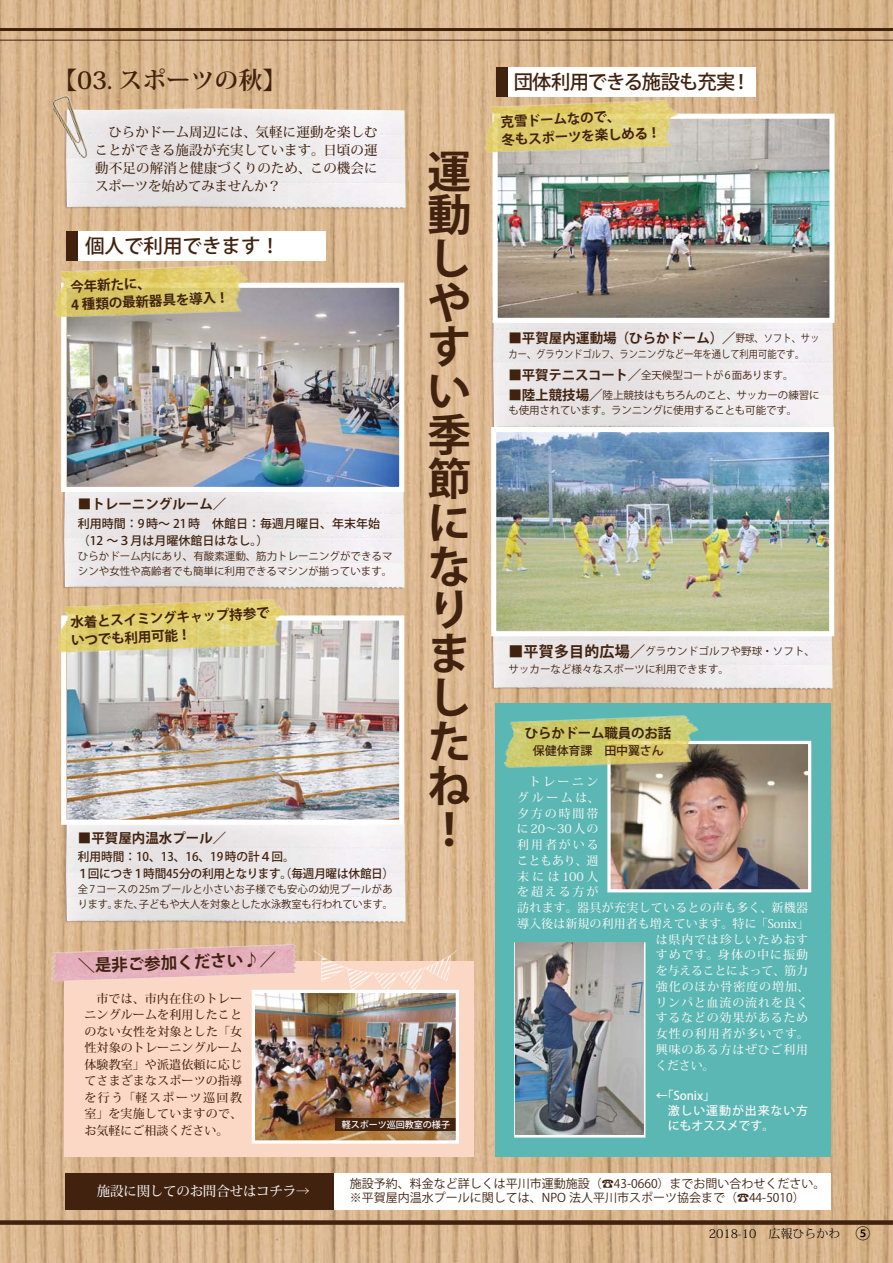
<style>
.page{position:relative;width:893px;height:1263px;background:#fff}
.page>*{position:absolute;margin:0;border:0;box-sizing:border-box;transform-origin:0 0}
.t1{font:700 43.95px/44px "Koz Go Pro";color:#41220f}
.t2{font:700 24px "Koz Min Pro";color:#41220f}
.t3{font:500 19.5px "Koz Go Pro";letter-spacing:-.05em;color:#41220f}
.t4{font:500 19.5px "Koz Go Pro";color:#41220f}
.t5{font:700 16.5px "Koz Go Pro";color:#41220f}
.t6{font:700 13.5px/18.1px "Koz Go Pro";color:#41220f}
.t7{font:500 13.5px/18px "Koz Min Pro";color:#41220f;text-align:justify}
.t8{font:500 13.5px "Koz Min Pro";letter-spacing:-.015em;color:#f5f5f5}
.t9{font:500 12px "Koz Min Pro";letter-spacing:.065em;color:#f5f5f5}
.t10{font:500 12px/16.5px "Koz Min Pro";letter-spacing:.01em;color:#41220f;text-align:justify}
.t11{font:500 12px/16.5px "Koz Go Pro";color:#41220f}
.t12{font:12px "Koz Go Pro";color:#41220f}
.t13{font:500 12px/15px "Koz Go Pro";letter-spacing:-.005em;color:#f5f5f5}
.t14{font:500 12px "Koz Min Pro";color:#f5f5f5}
.t15{font:500 12px "Koz Min Pro";letter-spacing:.025em;color:#f5f5f5}
.t16{font:300 12px "Koz Min Pro";color:#000}
.t17{font:500 12px "Koz Min Pro";letter-spacing:-.025em;color:#f5f5f5}
.t18{font:500 12px "Koz Min Pro";letter-spacing:.085em;color:#f5f5f5}
.t19{font:500 12px "Koz Min Pro";letter-spacing:.205em;color:#f5f5f5}
.t20{font:10.5px/15px "Koz Go Pro";color:#41220f}
.t21{font:10.5px "Koz Go Pro";color:#41220f;scale:.88 1}
.t22{font:500 9.15px "Koz Go Pro";letter-spacing:-.01em;color:#fff}
.s1{font-weight:400;font-size:10.5px}
.s2{font-weight:700;font-size:13.5px}
.s3{font-weight:700;font-size:15px}
.s4{font-family:"Koz Go Pr 6 N";font-weight:500;font-size:15px}
</style>
<div class="page">
<img style="left:0;top:0;width:893px;height:1263px">
<img style="left:474px;top:282px;width:377px;height:164px">
<div style="left:66px;top:1173px;width:268px;height:36px;background:#41220f"></div>
<div style="left:334px;top:1173px;width:497px;height:36px;background:#fff"></div>
<div style="left:64px;top:961px;width:409px;height:196px;background:#fad8c5"></div>
<div style="left:495px;top:703px;width:336px;height:454px;background:#5ab7b3"></div>
<img style="left:45px;top:478px;width:377px;height:123px">
<img style="left:67px;top:289px;width:331px;height:197px">
<div style="left:61px;top:283px;width:343px;height:209px;border:5px solid #fff"></div>
<img style="left:46px;top:812px;width:378px;height:124px">
<img style="left:67px;top:621px;width:331px;height:198px">
<div style="left:61px;top:615px;width:343px;height:210px;border:5px solid #fff"></div>
<img style="left:473px;top:584px;width:378px;height:117px">
<img style="left:499px;top:120px;width:330px;height:197px">
<div style="left:493px;top:114px;width:342px;height:209px;border:5px solid #fff"></div>
<img style="left:497px;top:433px;width:331px;height:197px">
<div style="left:491px;top:427px;width:343px;height:209px;border:5px solid #fff"></div>
<img style="left:46px;top:98px;width:378px;height:123px">
<div style="left:67px;top:231px;width:259px;height:30px;background:#fff"></div>
<div style="left:67px;top:231px;width:11px;height:30px;background:#41220f"></div>
<div style="left:496px;top:68px;width:259px;height:29px;background:#fff"></div>
<div style="left:496px;top:68px;width:11px;height:29px;background:#41220f"></div>
<img style="left:41px;top:588px;width:261px;height:77px">
<img style="left:41px;top:254px;width:220px;height:75px">
<img style="left:471px;top:90px;width:220px;height:75px">
<img style="left:46px;top:90px;width:53px;height:77px">
<div style="left:514px;top:942px;width:131px;height:195px;border:3px solid #fff"></div>
<img style="left:256px;top:994px;width:199px;height:145px">
<div style="left:335px;top:1119px;width:122px;height:12px;background:#41220f"></div>
<div style="left:252px;top:990px;width:207px;height:153px;border:3px solid #fff"></div>
<img style="left:46px;top:938px;width:257px;height:50px">
<img style="left:307px;top:947px;width:157px;height:49px">
<div style="left:0;top:1220px;width:893px;height:5px;background:#41220f"></div>
<hr style="left:0;top:28px;width:893px;height:3px;background:#41220f">
<hr style="left:0;top:40px;width:893px;height:1px;background:#41220f">
<img style="left:611px;top:745px;width:196px;height:143px">
<div style="left:607px;top:741px;width:204px;height:151px;border:3px solid #fff"></div>
<img style="left:492px;top:705px;width:218px;height:75px">
<img style="left:516px;top:942px;width:128px;height:192px">
<h2 class="t2" style="left:53px;top:63px;width:235px">【03. スポーツの秋】</h2>
<p class="t7" style="left:95px;top:123px;width:284px">　ひらかドーム周辺には、気軽に運動を楽しむことができる施設が充実しています。日頃の運動不足の解消と健康づくりのため、この機会にスポーツを始めてみませんか？</p>
<h3 class="t4" style="left:85px;top:233px;width:197px">個人で利用できます！</h3>
<p class="t6" style="left:70px;top:279px;width:159px;rotate:-3deg">今年新たに、<br>4 種類の最新器具を導入！</p>
<p class="t6" style="left:78px;top:496px;width:150px">■トレーニングルーム／</p>
<p class="t11" style="left:78px;top:516px;width:304px">利用時間：9時～ 21時　休館日：毎週月曜日、年末年始（12 ～３月は月曜休館日はなし。）</p>
<p class="t20" style="left:78px;top:549px;width:316px">ひらかドーム内にあり、有酸素運動、筋力トレーニングができるマシンや女性や高齢者でも簡単に利用できるマシンが揃っています。</p>
<p class="t6" style="left:70px;top:615px;width:201px;rotate:-3deg">水着とスイミングキャップ持参でいつでも利用可能！</p>
<p class="t6" style="left:78px;top:830px;width:150px">■平賀屋内温水プール／</p>
<p class="t11" style="left:77px;top:849px;width:318px">利用時間：10、13、16、19時の計４回。<br>１回につき１時間45分の利用となります。（毎週月曜は休館日）</p>
<p class="t20" style="left:78px;top:882px;width:317px">全7コースの25mプールと小さいお子様でも安心の幼児プールがあります。また、子どもや大人を対象とした水泳教室も行われています。</p>
<h3 class="t5" style="left:78px;top:955px;width:199px;rotate:-2deg">＼是非ご参加ください♪／</h3>
<h1 class="t1" style="left:427px;top:152px;width:44px">運動しやすい季節になりましたね！</h1>
<p class="t10" style="left:84px;top:990px;width:159px">　市では、市内在住のトレーニングルームを利用したことのない女性を対象とした「女性対象のトレーニングルーム体験教室」や派遣依頼に応じてさまざまなスポーツの指導を行う「軽スポーツ巡回教室」を実施していますので、お気軽にご相談ください。</p>
<p class="t22" style="left:342px;top:1119px;width:110px">軽スポーツ巡回教室の様子</p>
<h3 class="t3" style="left:514px;top:70px;width:239px">団体利用できる施設も充実！</h3>
<p class="t6" style="left:500px;top:114px;width:161px;rotate:-3deg">克雪ドームなので、<br>冬もスポーツを楽しめる！</p>
<p class="t6" style="left:508px;top:330px;width:313px">■平賀屋内運動場（ひらかドーム）／<span class="s1">野球、ソフト、サッ</span></p>
<p class="t21" style="left:509px;top:348px;width:337px">カー、グラウンドゴルフ、ランニングなど一年を通して利用可能です。</p>
<p class="t20" style="left:508px;top:368px;width:287px"><span class="s2">■平賀テニスコート／</span>全天候型コートが6面あります。</p>
<p class="t20" style="left:508px;top:388px;width:313px"><span class="s2">■陸上競技場／</span>陸上競技はもちろんのこと、サッカーの練習にも使用されています。ランニングに使用することも可能です。</p>
<p class="t20" style="left:509px;top:643px;width:308px;line-height:17.2px"><span class="s3">■平賀多目的広場／</span>グラウンドゴルフや野球・ソフト、サッカーなど様々なスポーツに利用できます。</p>
<p class="t6" style="left:525px;top:725px;width:148px">ひらかドーム職員のお話</p>
<p class="t11" style="left:533px;top:743px;width:132px">保健体育課　田中翼さん</p>
<p class="t9" style="left:517px;top:773px;width:83px">　トレーニン</p>
<p class="t9" style="left:517px;top:789px;width:84px">グルームは、</p>
<p class="t9" style="left:517px;top:805px;width:83px">夕方の時間帯</p>
<p class="t9" style="left:517px;top:820px;width:83px">に 20～30人の</p>
<p class="t9" style="left:517px;top:836px;width:83px">利用者がいる</p>
<p class="t9" style="left:517px;top:852px;width:83px">こともあり、週</p>
<p class="t19" style="left:517px;top:868px;width:83px">末には100人</p>
<p class="t9" style="left:517px;top:883px;width:83px">を超える方が</p>
<p class="t15" style="left:517px;top:899px;width:293px">訪れます。器具が充実しているとの声も多く、新機器</p>
<p class="t14" style="left:517px;top:915px;width:293px">導入後は新規の利用者も増えています。特に「Sonix」</p>
<p class="t9" style="left:656px;top:931px;width:154px">は県内では珍しいためおす</p>
<p class="t18" style="left:656px;top:946px;width:154px">すめです。身体の中に振動</p>
<p class="t17" style="left:656px;top:962px;width:154px">を与えることによって、筋力</p>
<p class="t9" style="left:656px;top:978px;width:155px">強化のほか骨密度の増加、</p>
<p class="t9" style="left:656px;top:994px;width:154px">リンパと血流の流れを良く</p>
<p class="t9" style="left:656px;top:1009px;width:154px">するなどの効果があるため</p>
<p class="t9" style="left:656px;top:1025px;width:155px">女性の利用者が多いです。</p>
<p class="t9" style="left:656px;top:1041px;width:154px">興味のある方はぜひご利用</p>
<p class="t9" style="left:656px;top:1056px;width:60px">ください。</p>
<p class="t13" style="left:656px;top:1089px;width:154px">←「Sonix」<br>　激しい運動が出来ない方　にもオススメです。</p>
<p class="t8" style="left:97px;top:1181px;width:214px">施設に関してのお問合せはコチラ→</p>
<p class="t12" style="left:350px;top:1176px;width:477px">施設予約、料金など詳しくは平川市運動施設（☎43-0660）までお問い合わせください。</p>
<p class="t12" style="left:350px;top:1189px;width:456px">※平賀屋内温水プールに関しては、NPO 法人平川市スポーツ協会まで（☎44-5010）</p>
<p class="t16" style="left:709px;top:1225px;width:163px">2018-10　広報ひらかわ<span class="s4">　⑤</span></p>
</div>
